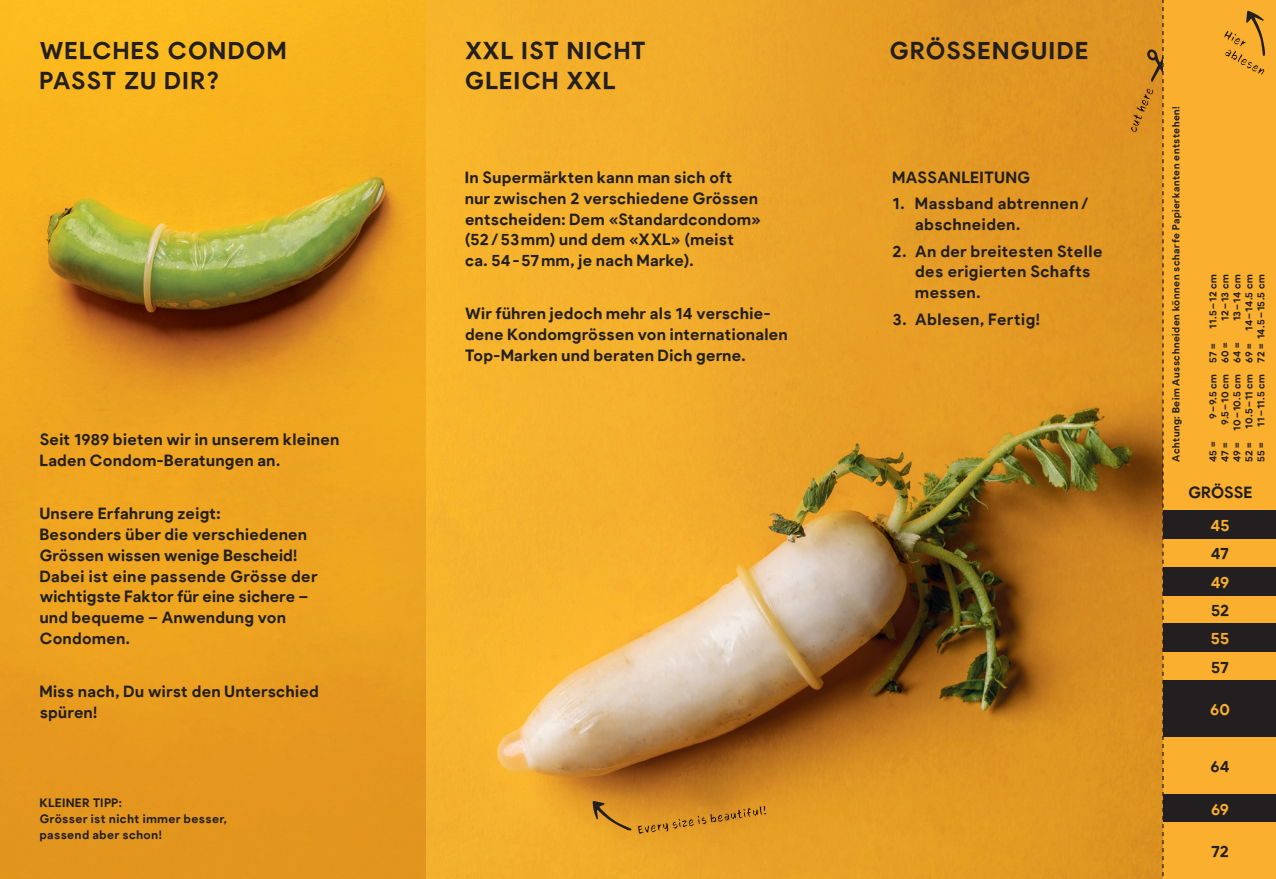
<style>
.page{position:relative;width:1276px;height:879px;background:#fff}
.page>*{position:absolute;margin:0;border:0;box-sizing:border-box;transform-origin:0 0}
.t1{font:700 24px/30px "Pulp Display";letter-spacing:.06em;color:#231f20}
.t2{font:700 16px/20.8px "Pulp Display";letter-spacing:.03em;color:#231f20}
.t3{font:700 16px "Pulp Display";letter-spacing:.005em;color:#fbaf2e}
.t4{font:700 12px/16px "Pulp Display";letter-spacing:.045em;color:#231f20}
.t5{font:700 10px/12px "Pulp Display";letter-spacing:.04em;color:#231f20;text-align:justify}
</style>
<div class="page">
<img style="left:0;top:0;width:1130px;height:879px">
<svg style="left:592px;top:801px;width:175px;height:33px"></svg>
<div style="left:1163px;top:0;width:113px;height:879px;background:#fbaf2e"></div>
<div style="left:1163px;top:567px;width:113px;height:28px;background:#231f20"></div>
<div style="left:1163px;top:510px;width:113px;height:29px;background:#231f20"></div>
<div style="left:1163px;top:624px;width:113px;height:28px;background:#231f20"></div>
<div style="left:1163px;top:680px;width:113px;height:57px;background:#231f20"></div>
<div style="left:1163px;top:794px;width:113px;height:28px;background:#231f20"></div>
<svg style="left:1224px;top:10px;width:41px;height:66px"></svg>
<svg style="left:1130px;top:0;width:42px;height:879px"></svg>
<h1 class="t1" style="left:40px;top:36px;width:248px">WELCHES CONDOM<br>PASST ZU DIR?</h1>
<p class="t2" style="left:40px;top:430px;width:301px">Seit 1989 bieten wir in unserem kleinen<br>Laden Condom-Beratungen an.</p>
<p class="t2" style="left:40px;top:503px;width:279px">Unsere Erfahrung zeigt:<br>Besonders über die verschiedenen<br>Grössen wissen wenige Bescheid!<br>Dabei ist eine passende Grösse der wichtigste Faktor für eine sichere – und bequeme – Anwendung von<br>Condomen.</p>
<p class="t2" style="left:40px;top:681px;width:280px">Miss nach, Du wirst den Unterschied spüren!</p>
<p class="t4" style="left:40px;top:795px;width:189px">KLEINER TIPP:<br>Grösser ist nicht immer besser, passend aber schon!</p>
<h1 class="t1" style="left:465px;top:36px;width:182px">XXL IST NICHT<br>GLEICH XXL</h1>
<p class="t2" style="left:465px;top:167px;width:297px">In Supermärkten kann man sich oft nur zwischen 2 verschiedene Grössen entscheiden: Dem «Standardcondom» (52/53mm) und dem «XXL» (meist<br>ca. 54-57mm, je nach Marke).</p>
<p class="t2" style="left:465px;top:303px;width:324px">Wir führen jedoch mehr als 14 verschie&shy;dene Kondomgrössen von internationalen<br>Top-Marken und beraten Dich gerne.</p>
<h1 class="t1" style="left:889px;top:36px;width:200px">GRÖSSENGUIDE</h1>
<p class="t2" style="left:892px;top:167px;width:139px">MASSANLEITUNG</p>
<p class="t2" style="left:915px;top:194px;width:175px;text-indent:-23px">1. Massband abtrennen/ abschneiden.</p>
<p class="t2" style="left:915px;top:241px;width:189px;text-indent:-23px">2. An der breitesten Stelle des erigierten Schafts messen.</p>
<p class="t2" style="left:892px;top:309px;width:149px">3. Ablesen, Fertig!</p>
<p class="t5" style="left:1170px;top:462px;width:357px;rotate:-90deg">Achtung: Beim Ausschneiden können scharfe Papierkanten entstehen!</p>
<p class="t5" style="left:1207px;top:328px;width:55px;rotate:-90deg">11.5–12 cm</p>
<p class="t5" style="left:1219px;top:321px;width:48px;rotate:-90deg">12–13 cm</p>
<p class="t5" style="left:1231px;top:321px;width:48px;rotate:-90deg">13–14 cm</p>
<p class="t5" style="left:1243px;top:363px;width:89px;text-align:right;rotate:-90deg">14–14.5 cm<br>72 = 14.5–15.5 cm</p>
<p class="t5" style="left:1219px;top:363px;width:22px;rotate:-90deg">60 =</p>
<p class="t5" style="left:1231px;top:363px;width:22px;rotate:-90deg">64 =</p>
<p class="t5" style="left:1243px;top:363px;width:21px;rotate:-90deg">69 =</p>
<p class="t5" style="left:1207px;top:363px;width:21px;rotate:-90deg">57 =</p>
<p class="t5" style="left:1207px;top:419px;width:47px;rotate:-90deg">9–9.5 cm</p>
<p class="t5" style="left:1219px;top:462px;width:89px;text-indent:37px;rotate:-90deg">9.5–10 cm 49 = 10–10.5 cm 52 =</p>
<p class="t5" style="left:1243px;top:429px;width:56px;rotate:-90deg">10.5–11 cm</p>
<p class="t5" style="left:1255px;top:426px;width:54px;rotate:-90deg">11–11.5 cm</p>
<p class="t5" style="left:1207px;top:462px;width:22px;rotate:-90deg">45 =</p>
<p class="t5" style="left:1255px;top:462px;width:21px;rotate:-90deg">55 =</p>
<p class="t5" style="left:1219px;top:462px;width:21px;rotate:-90deg">47 =</p>
<p class="t2" style="left:1188px;top:482px;width:65px">GRÖSSE</p>
<p class="t3" style="left:1210px;top:516px;width:21px">45</p>
<p class="t2" style="left:1211px;top:543px;width:20px">47</p>
<p class="t3" style="left:1210px;top:573px;width:20px">49</p>
<p class="t2" style="left:1211px;top:600px;width:20px">52</p>
<p class="t3" style="left:1211px;top:630px;width:20px">55</p>
<p class="t2" style="left:1211px;top:657px;width:19px">57</p>
<p class="t3" style="left:1210px;top:700px;width:21px">60</p>
<p class="t2" style="left:1210px;top:756px;width:21px">64</p>
<p class="t3" style="left:1211px;top:800px;width:19px">69</p>
<p class="t2" style="left:1211px;top:841px;width:19px">72</p>
</div>
